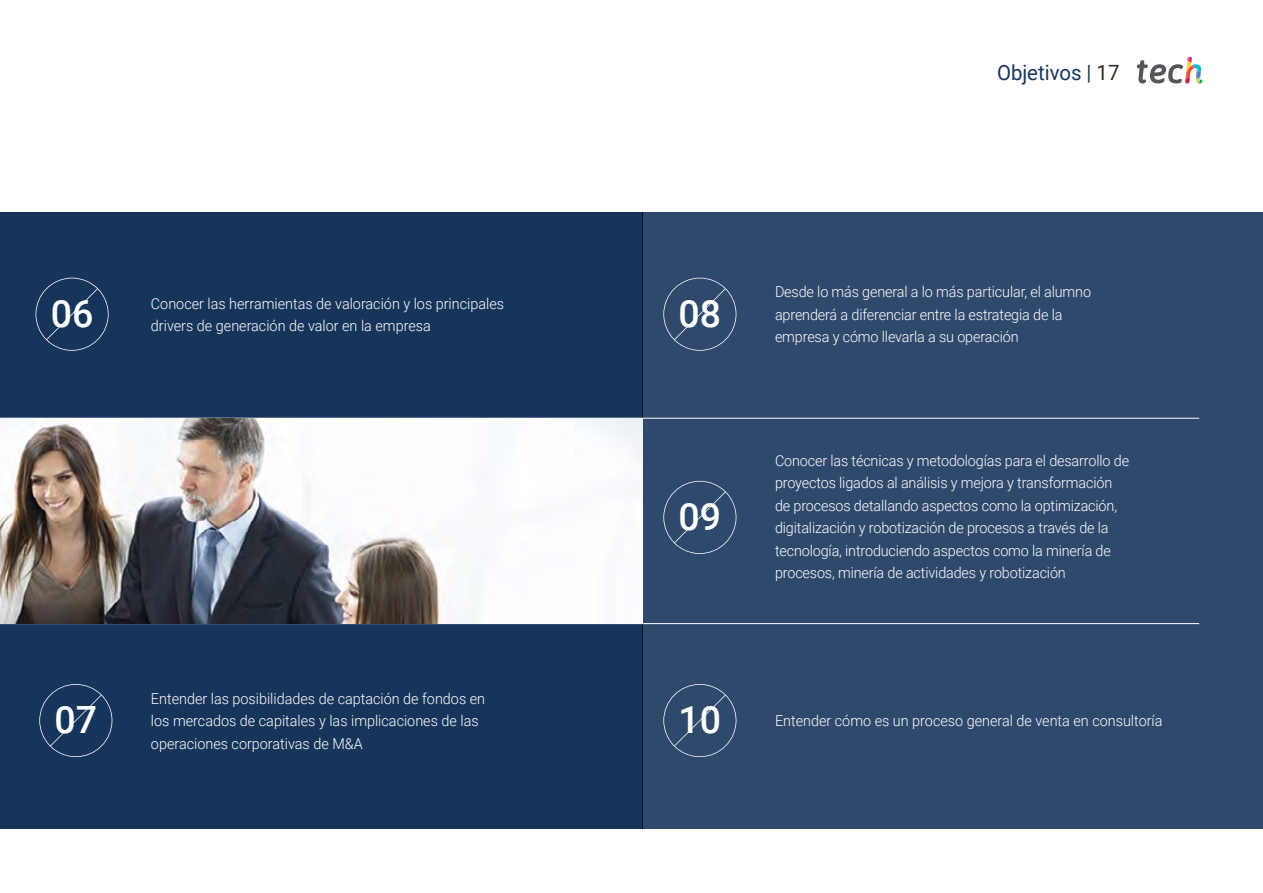
<style>
.page{position:relative;width:1263px;height:893px;background:#fff}
.page>*{position:absolute;margin:0;border:0;box-sizing:border-box;transform-origin:0 0}
.t1{font:500 37.5px "Roboto";color:#fff}
.t2{font:21px "Roboto";color:#1a355c}
.t3{font:300 15px/22.5px "Roboto";letter-spacing:-.01em;color:#fff;scale:.96 1}
.s1{color:#312e20}
</style>
<div class="page">
<svg style="left:1137px;top:57px;width:65px;height:27px"></svg>
<div style="left:0;top:213px;width:642px;height:616px;background:#17355b"></div>
<div style="left:642px;top:213px;width:621px;height:616px;background:#2e496b"></div>
<svg style="left:36px;top:278px;width:73px;height:73px"></svg>
<svg style="left:39px;top:684px;width:73px;height:73px"></svg>
<svg style="left:663px;top:278px;width:73px;height:73px"></svg>
<svg style="left:663px;top:481px;width:73px;height:73px"></svg>
<svg style="left:663px;top:684px;width:73px;height:73px"></svg>
<hr style="left:0;top:418px;width:1199px;height:1px;background:#fff">
<hr style="left:0;top:623px;width:1199px;height:1px;background:#fff">
<img style="left:0;top:418px;width:642px;height:205px">
<h1 class="t1" style="left:51px;top:287px;width:44px">06</h1>
<p class="t3" style="left:151px;top:291px;width:369px">Conocer las herramientas de valoración y los principales drivers de generación de valor en la empresa</p>
<h1 class="t1" style="left:55px;top:694px;width:44px">07</h1>
<p class="t3" style="left:151px;top:686px;width:350px">Entender las posibilidades de captación de fondos en los mercados de capitales y las implicaciones de las operaciones corporativas de M&amp;A</p>
<h2 class="t2" style="left:997px;top:57px;width:124px">Objetivos | <span class="s1">17</span></h2>
<h1 class="t1" style="left:679px;top:287px;width:44px">08</h1>
<h1 class="t1" style="left:679px;top:490px;width:44px">09</h1>
<h1 class="t1" style="left:679px;top:694px;width:44px">10</h1>
<p class="t3" style="left:775px;top:280px;width:331px">Desde lo más general a lo más particular, el alumno aprenderá a diferenciar entre la estrategia de la empresa y cómo llevarla a su operación</p>
<p class="t3" style="left:775px;top:448px;width:370px">Conocer las técnicas y metodologías para el desarrollo de proyectos ligados al análisis y mejora y transformación de procesos detallando aspectos como la optimización, digitalización y robotización de procesos a través de la tecnología, introduciendo aspectos como la minería de procesos, minería de actividades y robotización</p>
<p class="t3" style="left:775px;top:709px;width:405px">Entender cómo es un proceso general de venta en consultoría</p>
</div>
